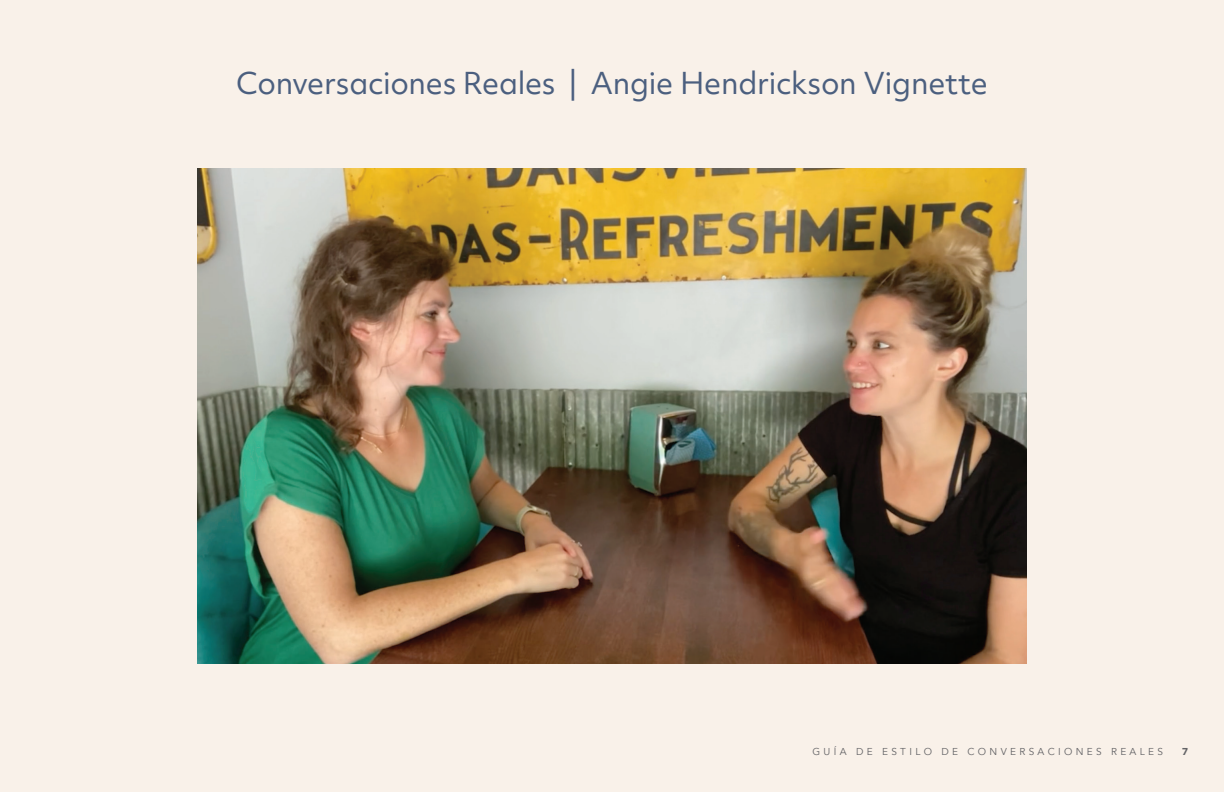
<style>
.page{position:relative;width:1224px;height:792px;background:#f9f1e9}
.page>*{position:absolute;margin:0;border:0;box-sizing:border-box;transform-origin:0 0}
.t1{font:28.9px "Objektiv Mk 2";letter-spacing:-.01em;color:#4b5f7f}
.t2{font:10px "Avenir";letter-spacing:.335em;color:#636366}
.t3{font:900 10px "Avenir";color:#636366}
</style>
<div class="page">
<img style="left:198px;top:169px;width:828px;height:494px">
<p class="t1" style="left:236px;top:63px;width:753px">Conversaciones Reales | Angie Hendrickson Vignette</p>
<p class="t2" style="left:812px;top:746px;width:352px">GUÍA DE ESTILO DE CONVERSACIONES REALES</p>
<p class="t3" style="left:1182px;top:743px;width:7px">7</p>
</div>
